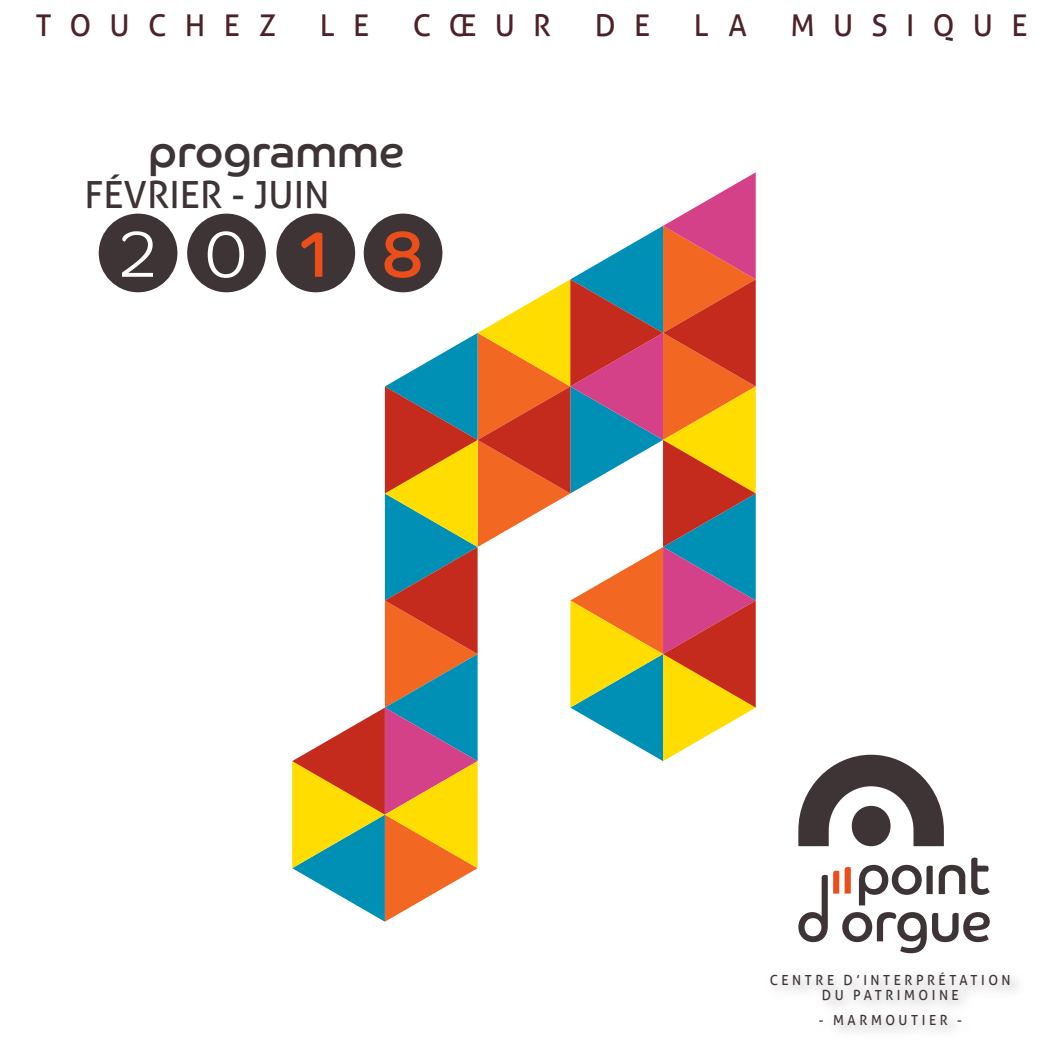
<style>
.page{position:relative;width:1063px;height:1063px;background:#fff}
.page>*{position:absolute;margin:0;border:0;box-sizing:border-box;transform-origin:0 0}
.t1{font:300 64.5px "Co Headline";color:#fff}
.t2{font:45px "Co Headline";color:#3f3435}
.t3{font:37.5px "Aller";color:#3f3435}
.t4{font:30px "Aller";letter-spacing:.61em;color:#4d222b}
.t5{font:14px/14.8px "Aller";letter-spacing:.26em;color:#3f3435;text-align:center;scale:.96 1}
.s1{font-weight:400;color:#e94e1b}
</style>
<div class="page">
<div style="left:764px;top:967px;width:262px;height:74px;background:#000;opacity:.35"></div>
<svg style="left:292px;top:172px;width:698px;height:782px"></svg>
<div style="left:99px;top:214px;width:78px;height:78px;background:#3f3435;border-radius:50%"></div>
<div style="left:276px;top:214px;width:79px;height:78px;background:#3f3435;border-radius:50%"></div>
<div style="left:187px;top:214px;width:79px;height:78px;background:#3f3435;border-radius:50%"></div>
<div style="left:364px;top:214px;width:78px;height:78px;background:#3f3435;border-radius:50%"></div>
<h3 class="t4" style="left:36px;top:8px;width:242px">TOUCHEZ</h3>
<h3 class="t4" style="left:320px;top:8px;width:51px">L E</h3>
<h3 class="t4" style="left:413px;top:8px;width:140px">CŒUR</h3>
<h3 class="t4" style="left:595px;top:8px;width:57px">D E</h3>
<h3 class="t4" style="left:694px;top:8px;width:54px">L A</h3>
<h3 class="t4" style="left:791px;top:8px;width:238px">MUSIQUE</h3>
<h2 class="t2" style="left:149px;top:125px;width:256px">programme</h2>
<h3 class="t3" style="left:85px;top:172px;width:247px">FÉVRIER - JUIN</h3>
<h1 class="t1" style="left:116px;top:217px;width:309px">20<span class="s1">18</span></h1>
<p class="t5" style="left:770px;top:973px;width:252px">CENTRE D’INTERPRÉTATION<br>DU PATRIMOINE</p>
<p class="t5" style="left:819px;top:1012px;width:150px">- MARMOUTIER -</p>
</div>
